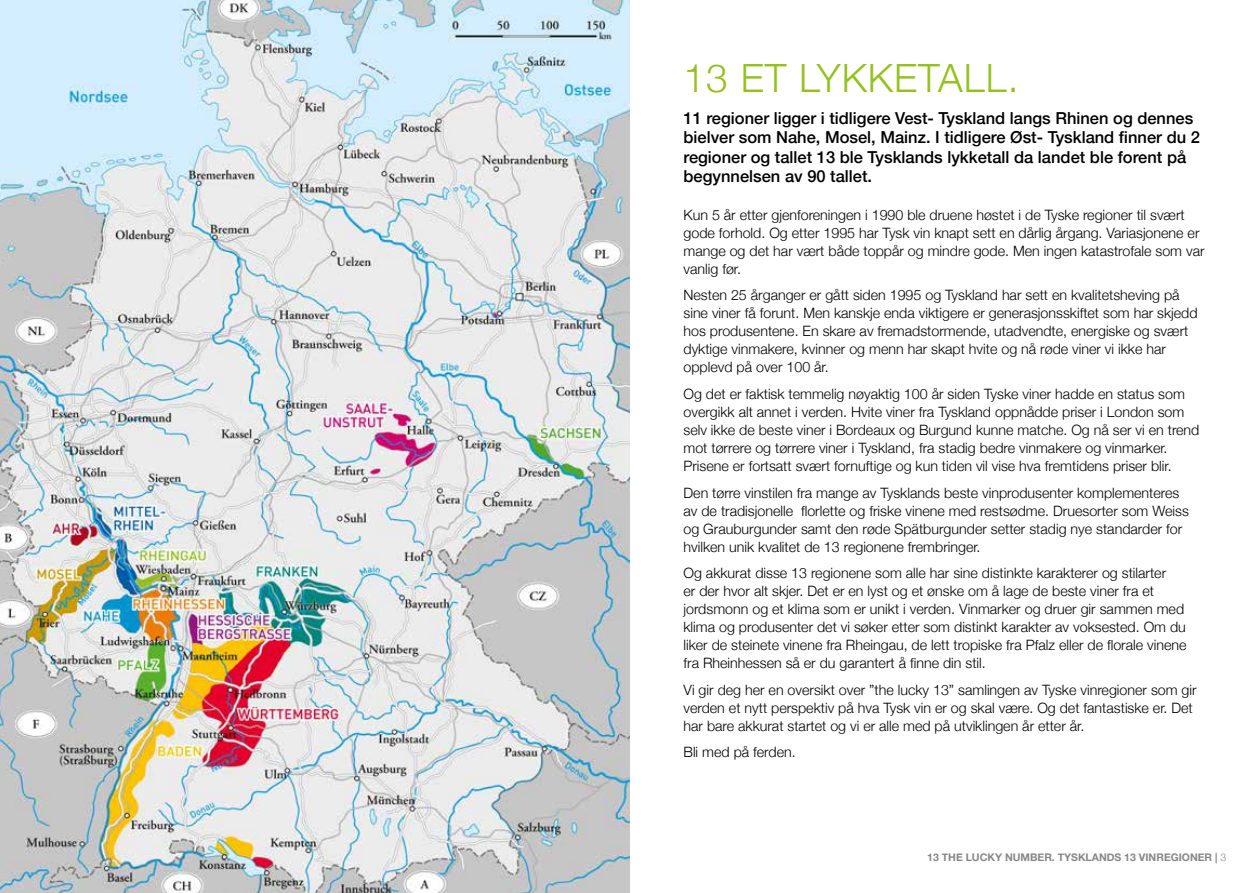
<style>
.page{position:relative;width:1259px;height:893px;background:#fff}
.page>*{position:absolute;margin:0;border:0;box-sizing:border-box;transform-origin:0 0}
.t1{font:300 39px "Helvetica Neue";letter-spacing:.025em;color:#95c11f}
.t2{font:500 16.5px/19.5px "Helvetica Neue";color:#000}
.t3{font:300 14.25px/18px "Helvetica Neue";color:#000}
.t4{font:700 10.5px "Helvetica Neue";color:#878787}
.s1{font-weight:300}
</style>
<div class="page">
<img style="left:0;top:0;width:629px;height:893px">
<h1 class="t1" style="left:683px;top:46px;width:336px">13 ET LYKKETALL.</h1>
<p class="t2" style="left:683px;top:107px;width:518px">11 regioner ligger i tidligere Vest- Tyskland langs Rhinen og dennes bielver som Nahe, Mosel, Mainz. I tidligere Øst- Tyskland finner du 2 regioner og tallet 13 ble Tysklands lykketall da landet ble forent på begynnelsen av 90 tallet.</p>
<p class="t3" style="left:683px;top:205px;width:522px">Kun 5 år etter gjenforeningen i 1990 ble druene høstet i de Tyske regioner til svært gode forhold. Og etter 1995 har Tysk vin knapt sett en dårlig årgang. Variasjonene er mange og det har vært både toppår og mindre gode. Men ingen katastrofale som var vanlig før.</p>
<p class="t3" style="left:683px;top:285px;width:515px">Nesten 25 årganger er gått siden 1995 og Tyskland har sett en kvalitetsheving på sine viner få forunt. Men kanskje enda viktigere er generasjonsskiftet som har skjedd hos produsentene. En skare av fremadstormende, utadvendte, energiske og svært dyktige vinmakere, kvinner og menn har skapt hvite og nå røde viner vi ikke har opplevd på over 100 år.</p>
<p class="t3" style="left:683px;top:384px;width:517px">Og det er faktisk temmelig nøyaktig 100 år siden Tyske viner hadde en status som overgikk alt annet i verden. Hvite viner fra Tyskland oppnådde priser i London som selv ikke de beste viner i Bordeaux og Burgund kunne matche. Og nå ser vi en trend mot tørrere og tørrere viner i Tyskland, fra stadig bedre vinmakere og vinmarker.<br>Prisene er fortsatt svært fornuftige og kun tiden vil vise hva fremtidens priser blir.</p>
<p class="t3" style="left:683px;top:482px;width:507px">Den tørre vinstilen fra mange av Tysklands beste vinprodusenter komplementeres av de tradisjonelle florlette og friske vinene med restsødme. Druesorter som Weiss og Grauburgunder samt den røde Spätburgunder setter stadig nye standarder for hvilken unik kvalitet de 13 regionene frembringer.</p>
<p class="t3" style="left:683px;top:563px;width:504px">Og akkurat disse 13 regionene som alle har sine distinkte karakterer og stilarter<br>er der hvor alt skjer. Det er en lyst og et ønske om å lage de beste viner fra et jordsmonn og et klima som er unikt i verden. Vinmarker og druer gir sammen med klima og produsenter det vi søker etter som distinkt karakter av voksested. Om du liker de steinete vinene fra Rheingau, de lett tropiske fra Pfalz eller de florale vinene fra Rheinhessen så er du garantert å finne din stil.</p>
<p class="t3" style="left:683px;top:679px;width:514px">Vi gir deg her en oversikt over ”the lucky 13” samlingen av Tyske vinregioner som gir verden et nytt perspektiv på hva Tysk vin er og skal være. Og det fantastiske er. Det har bare akkurat startet og vi er alle med på utviklingen år etter år.</p>
<p class="t3" style="left:683px;top:742px;width:114px">Bli med på ferden.</p>
<p class="t4" style="left:927px;top:849px;width:300px">13 THE LUCKY NUMBER. TYSKLANDS 13 VINREGIONER | <span class="s1">3</span></p>
</div>
